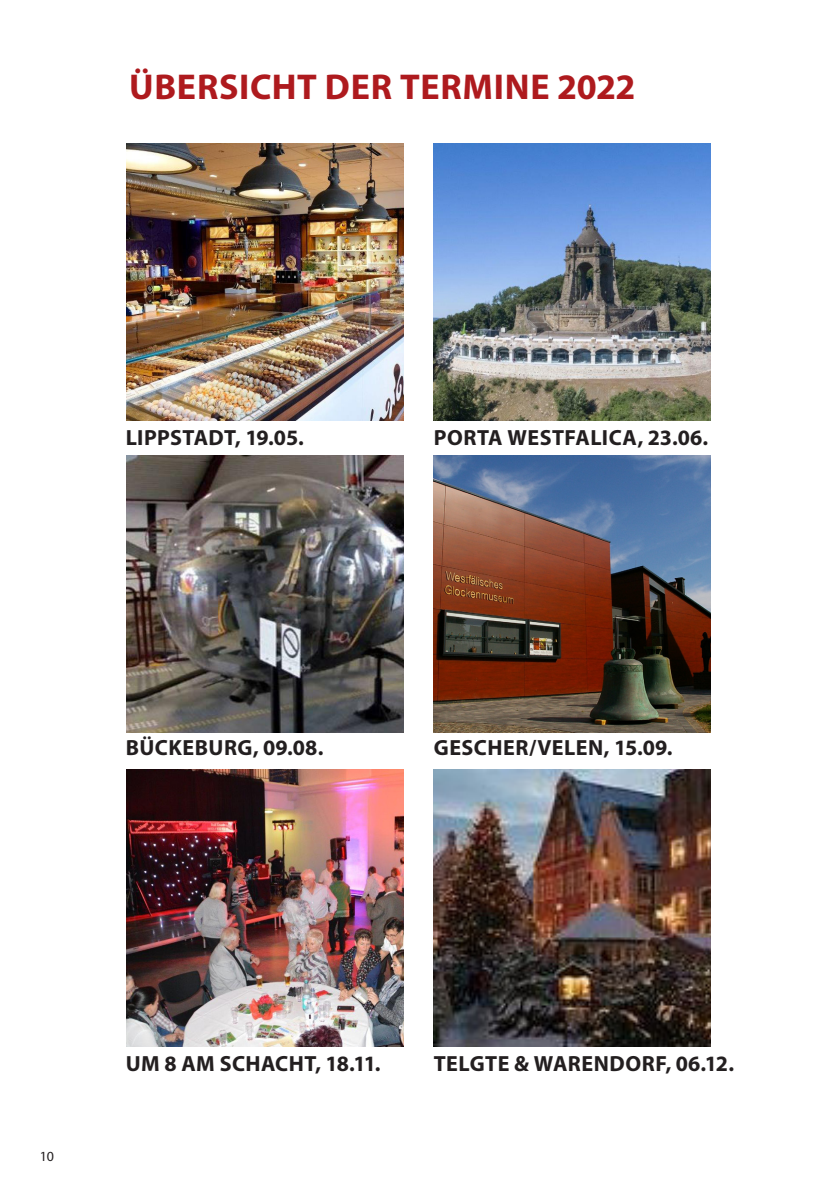
<style>
.page{position:relative;width:840px;height:1191px;background:#fff}
.page>*{position:absolute;margin:0;border:0;box-sizing:border-box;transform-origin:0 0}
.t1{font:700 36px "Myriad Pro";letter-spacing:.02em;color:#ae1a1e}
.t2{font:700 22px "Myriad Pro";letter-spacing:.015em;color:#231f20}
.t3{font:14px "Myriad Pro";color:#231f20}
</style>
<div class="page">
<img style="left:126px;top:143px;width:277px;height:277px">
<img style="left:433px;top:143px;width:277px;height:277px">
<img style="left:126px;top:455px;width:277px;height:277px">
<img style="left:433px;top:455px;width:277px;height:277px">
<img style="left:126px;top:769px;width:277px;height:277px">
<img style="left:433px;top:769px;width:277px;height:277px">
<h1 class="t1" style="left:129px;top:63px;width:507px">ÜBERSICHT DER TERMINE 2022</h1>
<p class="t2" style="left:126px;top:423px;width:179px">LIPPSTADT, 19.05.</p>
<p class="t2" style="left:433px;top:423px;width:276px">PORTA WESTFALICA, 23.06.</p>
<p class="t2" style="left:126px;top:733px;width:199px">BÜCKEBURG, 09.08.</p>
<p class="t2" style="left:433px;top:733px;width:240px">GESCHER/VELEN, 15.09.</p>
<p class="t3" style="left:40px;top:1147px;width:16px">10</p>
<p class="t2" style="left:126px;top:1049px;width:256px">UM 8 AM SCHACHT, 18.11.</p>
<p class="t2" style="left:433px;top:1049px;width:301px">TELGTE &amp; WARENDORF, 06.12.</p>
</div>
